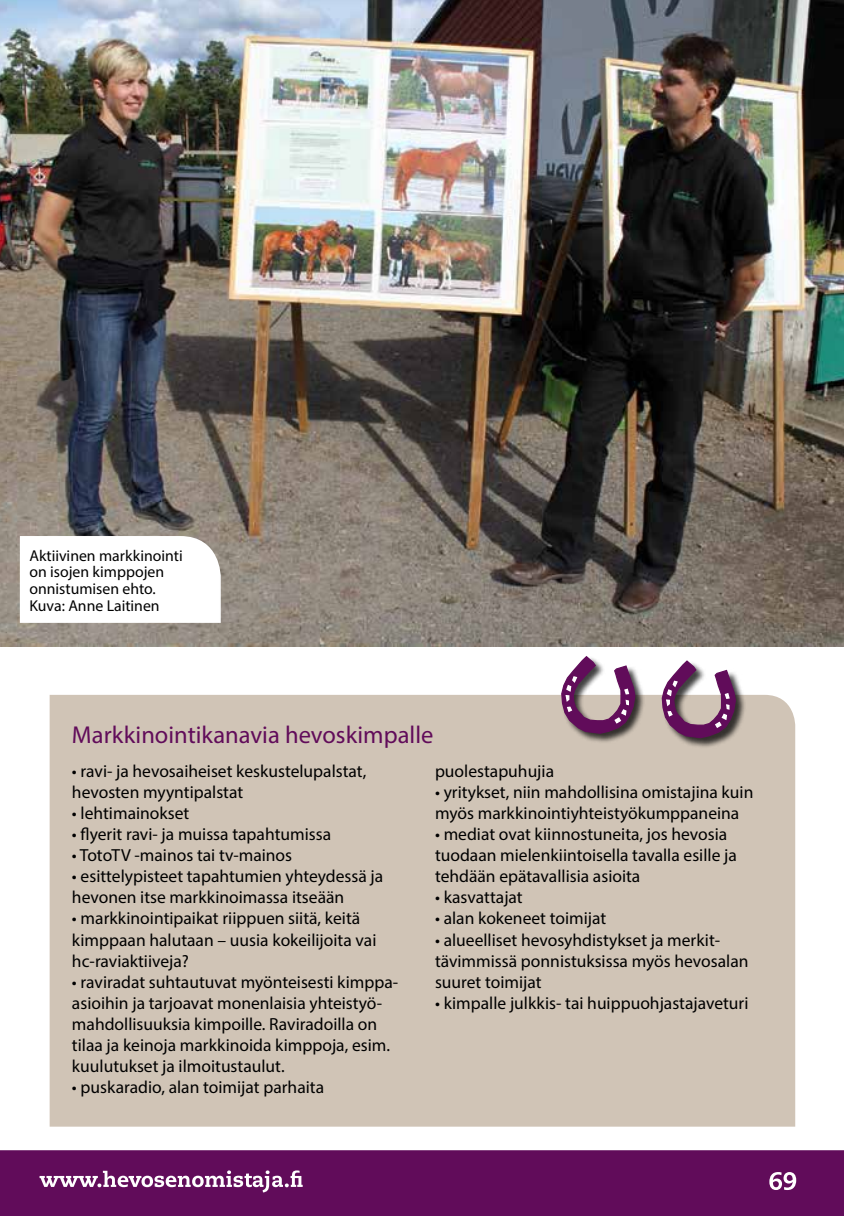
<style>
.page{position:relative;width:844px;height:1216px;background:#fff}
.page>*{position:absolute;margin:0;border:0;box-sizing:border-box;transform-origin:0 0}
.t1{font:24.5px "Myriad Pro";color:#610c5a}
.t2{font:17.5px/21px "Myriad Pro";color:#000}
.t3{font:15.75px/16.6px "Myriad Pro";color:#000}
</style>
<div class="page">
<div style="left:0;top:1150px;width:843px;height:65px;background:#610c5a"></div>
<div style="left:49px;top:694px;width:746px;height:433px;background:#d0c4b6"></div>
<div style="left:662px;top:661px;width:84px;height:87px;background:#000;opacity:.75"></div>
<svg style="left:661px;top:660px;width:75px;height:79px"></svg>
<div style="left:561px;top:656px;width:85px;height:88px;background:#000;opacity:.75"></div>
<svg style="left:560px;top:656px;width:76px;height:78px"></svg>
<img style="left:0;top:0;width:843px;height:646px">
<svg style="left:19px;top:535px;width:202px;height:88px"></svg>
<svg style="left:769px;top:1171px;width:27px;height:18px"></svg>
<svg style="left:40px;top:1170px;width:262px;height:22px"></svg>
<p class="t3" style="left:29px;top:547px;width:155px">Aktiivinen markkinointi on isojen kimppojen onnistumisen ehto.<br>Kuva: Anne Laitinen</p>
<p class="t1" style="left:72px;top:719px;width:363px">Markkinointikanavia hevoskimpalle</p>
<p class="t2" style="left:72px;top:760px;width:296px">• ravi- ja hevosaiheiset keskustelupalstat, hevosten myyntipalstat</p>
<p class="t2" style="left:72px;top:802px;width:119px">• lehtimainokset</p>
<p class="t2" style="left:72px;top:823px;width:260px">• flyerit ravi- ja muissa tapahtumissa</p>
<p class="t2" style="left:72px;top:844px;width:221px">• TotoTV -mainos tai tv-mainos</p>
<p class="t2" style="left:72px;top:865px;width:313px">• esittelypisteet tapahtumien yhteydessä ja hevonen itse markkinoimassa itseään</p>
<p class="t2" style="left:72px;top:907px;width:306px">• markkinointipaikat riippuen siitä, keitä kimppaan halutaan – uusia kokeilijoita vai hc-raviaktiiveja?</p>
<p class="t2" style="left:72px;top:970px;width:328px">• raviradat suhtautuvat myönteisesti kimppa&shy;asioihin ja tarjoavat monenlaisia yhteistyö&shy;mahdollisuuksia kimpoille. Raviradoilla on tilaa ja keinoja markkinoida kimppoja, esim. kuulutukset ja ilmoitustaulut.</p>
<p class="t2" style="left:72px;top:1075px;width:253px">• puskaradio, alan toimijat parhaita</p>
<p class="t2" style="left:435px;top:760px;width:121px">puolestapuhujia</p>
<p class="t2" style="left:435px;top:781px;width:320px">• yritykset, niin mahdollisina omistajina kuin myös markkinointiyhteistyökumppaneina</p>
<p class="t2" style="left:435px;top:823px;width:303px">• mediat ovat kiinnostuneita, jos hevosia tuodaan mielenkiintoisella tavalla esille ja tehdään epätavallisia asioita</p>
<p class="t2" style="left:435px;top:886px;width:89px">• kasvattajat</p>
<p class="t2" style="left:435px;top:907px;width:173px">• alan kokeneet toimijat</p>
<p class="t2" style="left:435px;top:928px;width:315px">• alueelliset hevosyhdistykset ja merkit&shy;tävimmissä ponnistuksissa myös hevosalan suuret toimijat</p>
<p class="t2" style="left:435px;top:991px;width:315px">• kimpalle julkkis- tai huippuohjastajaveturi</p>
</div>
